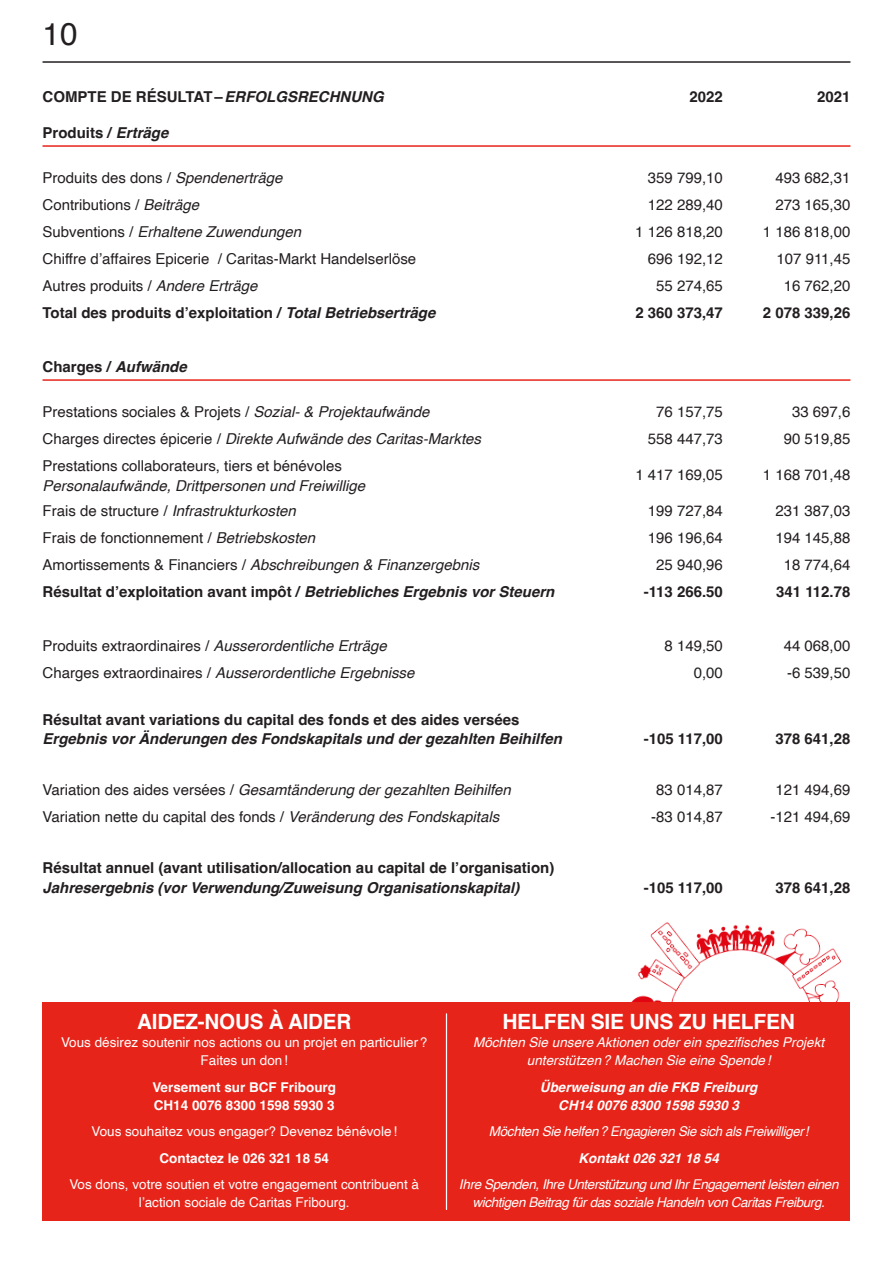
<style>
.page{position:relative;width:893px;height:1263px;background:#fff}
.page>*{position:absolute;margin:0;border:0;box-sizing:border-box;transform-origin:0 0}
.t1{font:31.5px "Helvetica";color:#231f20}
.t2{font:700 21px "Helvetica";letter-spacing:-.01em;color:#fff}
.t3{font:15px "Helvetica";color:#231f20}
.t4{font:700 15px "Helvetica";color:#231f20}
.t5{font:italic 15px "Helvetica";color:#231f20}
.t6{font:italic 700 15px "Helvetica";color:#231f20}
.t7{font:13.5px/18px "Helvetica";color:#fff;text-align:center}
.t8{font:italic 13.5px/18px "Helvetica";letter-spacing:-.025em;color:#fff;text-align:center}
.t9{font:italic 13.5px/18px "Helvetica";color:#fff;text-align:center}
.t10{font:700 13.5px/18px "Helvetica";color:#fff}
.t11{font:italic 700 13.5px/18px "Helvetica";color:#fff;text-align:center}
.s1{font-style:italic}
.s2{font-style:normal}
</style>
<div class="page">
<hr style="left:43px;top:61px;width:807px;height:2px;background:#231f20">
<hr style="left:43px;top:145px;width:807px;height:2px;background:#e72419">
<hr style="left:43px;top:379px;width:807px;height:2px;background:#e72419">
<img style="left:631px;top:922px;width:210px;height:80px">
<div style="left:43px;top:1002px;width:807px;height:218px;background:#e72419"></div>
<hr style="left:446px;top:1014px;width:1px;height:196px;background:#fff">
<h1 class="t1" style="left:43px;top:10px;width:37px">10</h1>
<p class="t4" style="left:43px;top:88px;width:343px">COMPTE DE RÉSULTAT–<span class="s1">ERFOLGSRECHNUNG</span></p>
<p class="t4" style="left:689px;top:88px;width:35px">2022</p>
<p class="t4" style="left:817px;top:88px;width:35px">2021</p>
<p class="t4" style="left:43px;top:124px;width:127px">Produits / <span class="s1">Erträge</span></p>
<p class="t3" style="left:43px;top:166px;width:242px">Produits des dons / <span class="s1">Spendenerträge</span></p>
<p class="t3" style="left:648px;top:166px;width:77px">359 799,10</p>
<p class="t3" style="left:775px;top:166px;width:77px">493 682,31</p>
<p class="t3" style="left:43px;top:193px;width:158px">Contributions / <span class="s1">Beiträge</span></p>
<p class="t3" style="left:648px;top:193px;width:77px">122 289,40</p>
<p class="t3" style="left:775px;top:193px;width:77px">273 165,30</p>
<p class="t5" style="left:43px;top:220px;width:260px"><span class="s2">Subventions /</span> Erhaltene Zuwendungen</p>
<p class="t3" style="left:635px;top:220px;width:89px">1 126 818,20</p>
<p class="t3" style="left:763px;top:220px;width:89px">1 186 818,00</p>
<p class="t3" style="left:43px;top:247px;width:375px">Chiffre d’affaires Epicerie / Caritas-Markt Handelserlöse</p>
<p class="t3" style="left:648px;top:247px;width:77px">696 192,12</p>
<p class="t3" style="left:776px;top:247px;width:75px">107 911,45</p>
<p class="t3" style="left:43px;top:274px;width:217px">Autres produits / <span class="s1">Andere Erträge</span></p>
<p class="t3" style="left:656px;top:274px;width:68px">55 274,65</p>
<p class="t3" style="left:784px;top:274px;width:68px">16 762,20</p>
<p class="t4" style="left:43px;top:304px;width:394px">Total des produits d’exploitation / <span class="s1">Total Betriebserträge</span></p>
<p class="t4" style="left:635px;top:304px;width:89px">2 360 373,47</p>
<p class="t4" style="left:763px;top:304px;width:89px">2 078 339,26</p>
<p class="t4" style="left:43px;top:358px;width:146px">Charges / <span class="s1">Aufwände</span></p>
<p class="t3" style="left:43px;top:400px;width:388px">Prestations sociales &amp; Projets / <span class="s1">Sozial- &amp; Projektaufwände</span></p>
<p class="t3" style="left:656px;top:400px;width:68px">76 157,75</p>
<p class="t3" style="left:792px;top:400px;width:60px">33 697,6</p>
<p class="t5" style="left:43px;top:427px;width:440px"><span class="s2">Charges directes épicerie /</span> Direkte Aufwände des Caritas-Marktes</p>
<p class="t3" style="left:648px;top:427px;width:77px">558 447,73</p>
<p class="t3" style="left:784px;top:427px;width:68px">90 519,85</p>
<p class="t3" style="left:43px;top:454px;width:301px">Prestations collaborateurs, tiers et bénévoles</p>
<p class="t5" style="left:43px;top:474px;width:324px">Personalaufwände, Drittpersonen und Freiwillige</p>
<p class="t3" style="left:635px;top:463px;width:89px">1 417 169,05</p>
<p class="t3" style="left:763px;top:463px;width:89px">1 168 701,48</p>
<p class="t5" style="left:43px;top:499px;width:255px"><span class="s2">Frais de structure /</span> Infrastrukturkosten</p>
<p class="t3" style="left:648px;top:499px;width:77px">199 727,84</p>
<p class="t3" style="left:775px;top:499px;width:77px">231 387,03</p>
<p class="t3" style="left:43px;top:526px;width:274px">Frais de fonctionnement / <span class="s1">Betriebskosten</span></p>
<p class="t3" style="left:648px;top:526px;width:77px">196 196,64</p>
<p class="t3" style="left:775px;top:526px;width:77px">194 145,88</p>
<p class="t5" style="left:43px;top:553px;width:438px"><span class="s2">Amortissements &amp; Financiers /</span> Abschreibungen &amp; Finanzergebnis</p>
<p class="t3" style="left:656px;top:553px;width:68px">25 940,96</p>
<p class="t3" style="left:784px;top:553px;width:68px">18 774,64</p>
<p class="t4" style="left:43px;top:583px;width:513px">Résultat d’exploitation avant impôt / <span class="s1">Betriebliches Ergebnis vor Steuern</span></p>
<p class="t4" style="left:644px;top:583px;width:81px">-113 266.50</p>
<p class="t4" style="left:776px;top:583px;width:76px">341 112.78</p>
<p class="t3" style="left:43px;top:634px;width:346px">Produits extraordinaires / <span class="s1">Ausserordentliche Erträge</span></p>
<p class="t3" style="left:664px;top:634px;width:60px">8 149,50</p>
<p class="t3" style="left:784px;top:634px;width:68px">44 068,00</p>
<p class="t5" style="left:43px;top:661px;width:373px"><span class="s2">Charges extraordinaires /</span> Ausserordentliche Ergebnisse</p>
<p class="t3" style="left:694px;top:661px;width:31px">0,00</p>
<p class="t3" style="left:787px;top:661px;width:65px">-6 539,50</p>
<p class="t4" style="left:43px;top:710px;width:478px">Résultat avant variations du capital des fonds et des aides versées</p>
<p class="t6" style="left:43px;top:730px;width:521px">Ergebnis vor Änderungen des Fondskapitals und der gezahlten Beihilfen</p>
<p class="t4" style="left:644px;top:730px;width:81px">-105 117,00</p>
<p class="t4" style="left:775px;top:730px;width:77px">378 641,28</p>
<p class="t5" style="left:43px;top:778px;width:470px"><span class="s2">Variation des aides versées /</span> Gesamtänderung der gezahlten Beihilfen</p>
<p class="t3" style="left:656px;top:778px;width:68px">83 014,87</p>
<p class="t3" style="left:775px;top:778px;width:77px">121 494,69</p>
<p class="t3" style="left:43px;top:805px;width:458px">Variation nette du capital des fonds / <span class="s1">Veränderung des Fondskapitals</span></p>
<p class="t3" style="left:651px;top:805px;width:73px">-83 014,87</p>
<p class="t3" style="left:770px;top:805px;width:82px">-121 494,69</p>
<p class="t4" style="left:43px;top:859px;width:513px">Résultat annuel (avant utilisation/allocation au capital de l’organisation)</p>
<p class="t6" style="left:43px;top:878px;width:478px">Jahresergebnis (vor Verwendung/Zuweisung Organisationskapital)</p>
<p class="t4" style="left:644px;top:878px;width:81px">-105 117,00</p>
<p class="t4" style="left:775px;top:878px;width:77px">378 641,28</p>
<h2 class="t2" style="left:137px;top:1009px;width:216px">AIDEZ-NOUS À AIDER</h2>
<p class="t7" style="left:61px;top:1034px;width:368px">Vous désirez soutenir nos actions ou un projet en particulier?<br>Faites un don!</p>
<p class="t10" style="left:152px;top:1080px;width:185px">Versement sur BCF Fribourg<br>CH14 0076 8300 1598 5930 3</p>
<p class="t7" style="left:91px;top:1123px;width:307px">Vous souhaitez vous engager? Devenez bénévole!</p>
<p class="t10" style="left:159px;top:1151px;width:171px">Contactez le 026 321 18 54</p>
<p class="t7" style="left:69px;top:1176px;width:351px">Vos dons, votre soutien et votre engagement contribuent à l’action sociale de Caritas Fribourg.</p>
<h2 class="t2" style="left:502px;top:1009px;width:294px">HELFEN SIE UNS ZU HELFEN</h2>
<p class="t9" style="left:473px;top:1034px;width:353px">Möchten Sie unsere Aktionen oder ein spezifisches Projekt unterstützen? Machen Sie eine Spende!</p>
<p class="t11" style="left:540px;top:1080px;width:219px">Überweisung an die FKB Freiburg<br>CH14 0076 8300 1598 5930 3</p>
<p class="t8" style="left:489px;top:1123px;width:321px">Möchten Sie helfen? Engagieren Sie sich als Freiwilliger!</p>
<p class="t11" style="left:579px;top:1151px;width:142px">Kontakt 026 321 18 54</p>
<p class="t8" style="left:459px;top:1176px;width:381px">Ihre Spenden, Ihre Unterstützung und Ihr Engagement leisten einen wichtigen Beitrag für das soziale Handeln von Caritas Freiburg.</p>
</div>
